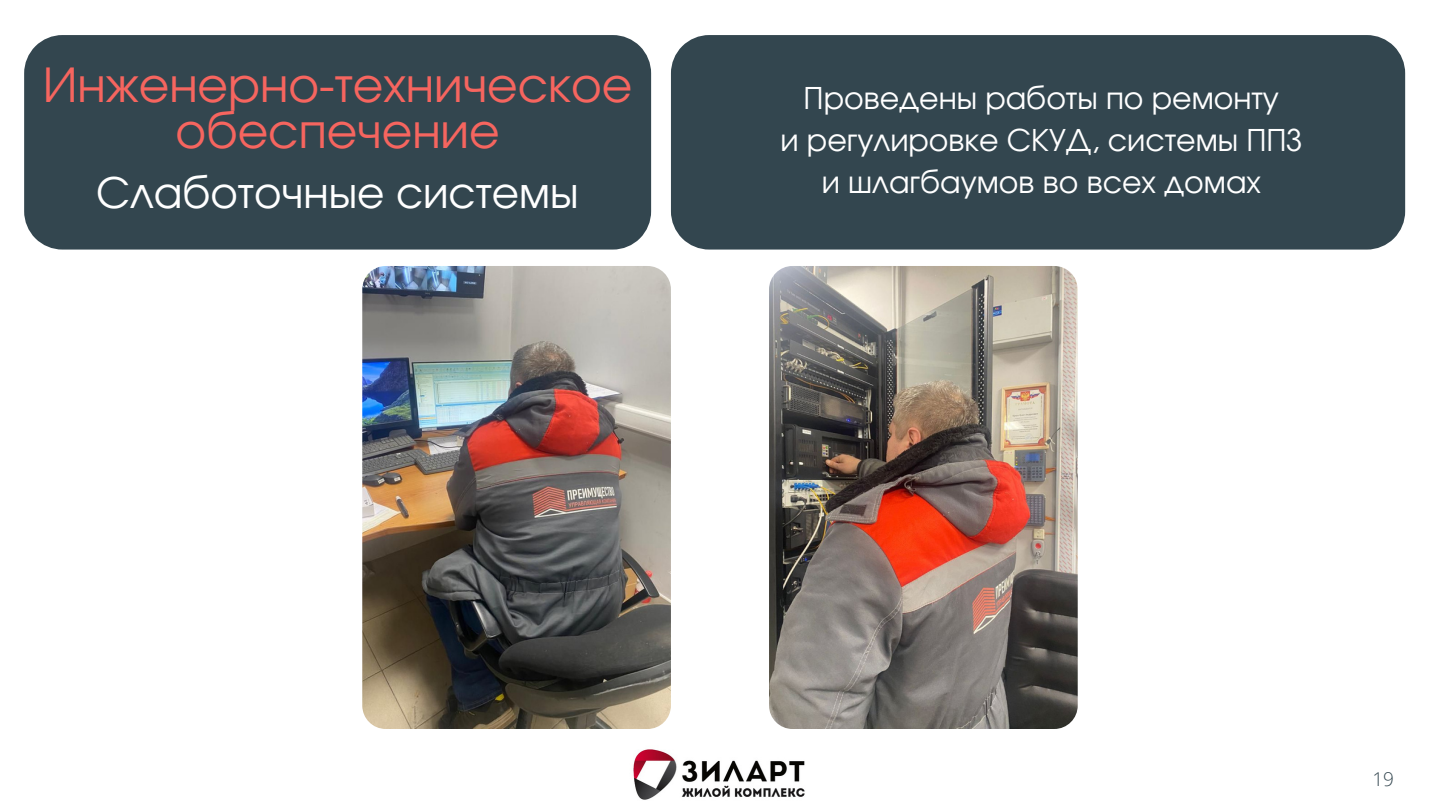
<style>
.page{position:relative;width:1440px;height:810px;background:#fff}
.page>*{position:absolute;margin:0;border:0;box-sizing:border-box;transform-origin:0 0}
.t1{font:47px/46.5px "Evolventa";color:#f6655f;text-align:center}
.t2{font:42px "Evolventa";color:#fff}
.t3{font:30px/42px "Evolventa";color:#fff;text-align:center}
.t4{font:300 19px "Open Sans";color:#33464f}
</style>
<div class="page">
<div style="left:671px;top:35px;width:734px;height:215px;background:#33464f"></div>
<div style="left:24px;top:35px;width:627px;height:215px;background:#33464f"></div>
<img style="left:633px;top:749px;width:172px;height:51px">
<img style="left:769px;top:266px;width:309px;height:463px;border-radius:23px">
<img style="left:362px;top:266px;width:309px;height:463px;border-radius:23px">
<h1 class="t1" style="left:43px;top:65px;width:591px">Инженерно-техническое обеспечение</h1>
<h2 class="t2" style="left:96px;top:174px;width:484px">Слаботочные системы</h2>
<p class="t3" style="left:780px;top:79px;width:523px">Проведены работы по ремонту<br>и регулировке СКУД, системы ППЗ и шлагбаумов во всех домах</p>
<p class="t4" style="left:1372px;top:765px;width:23px">19</p>
</div>
